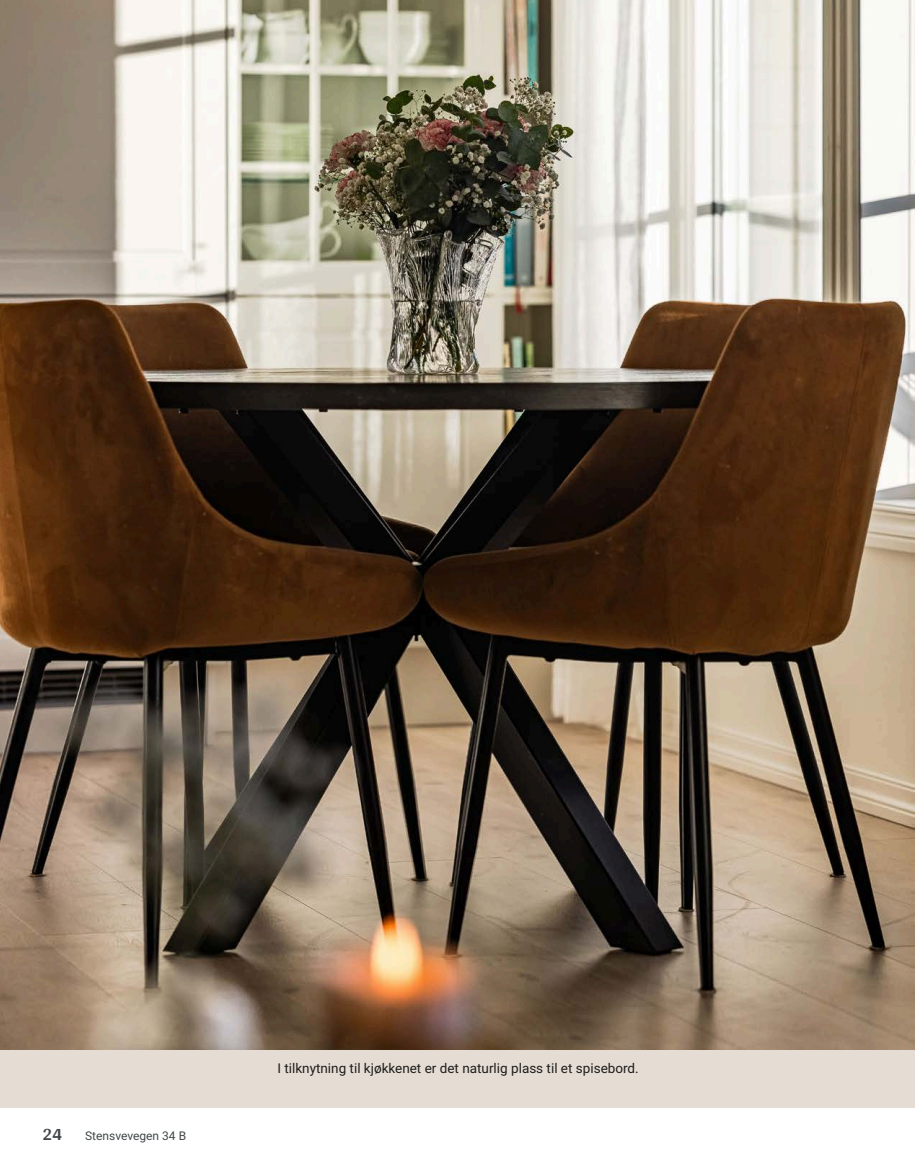
<style>
.page{position:relative;width:915px;height:1172px;background:#fff}
.page>*{position:absolute;margin:0;border:0;box-sizing:border-box;transform-origin:0 0}
.t1{font:700 18px "Arya";color:#414749}
.t2{font:13.5px "Roboto Vitec";color:#1d1d1b}
.t3{font:12px "Roboto Vitec";color:#414749}
</style>
<div class="page">
<img style="left:0;top:0;width:914px;height:1050px">
<div style="left:0;top:1050px;width:914px;height:58px;background:#e5dcd4"></div>
<h1 class="t1" style="left:43px;top:1123px;width:21px">24</h1>
<p class="t3" style="left:85px;top:1127px;width:102px">Stensvevegen 34 B</p>
<p class="t2" style="left:277px;top:1059px;width:362px">I tilknytning til kjøkkenet er det naturlig plass til et spisebord.</p>
</div>
